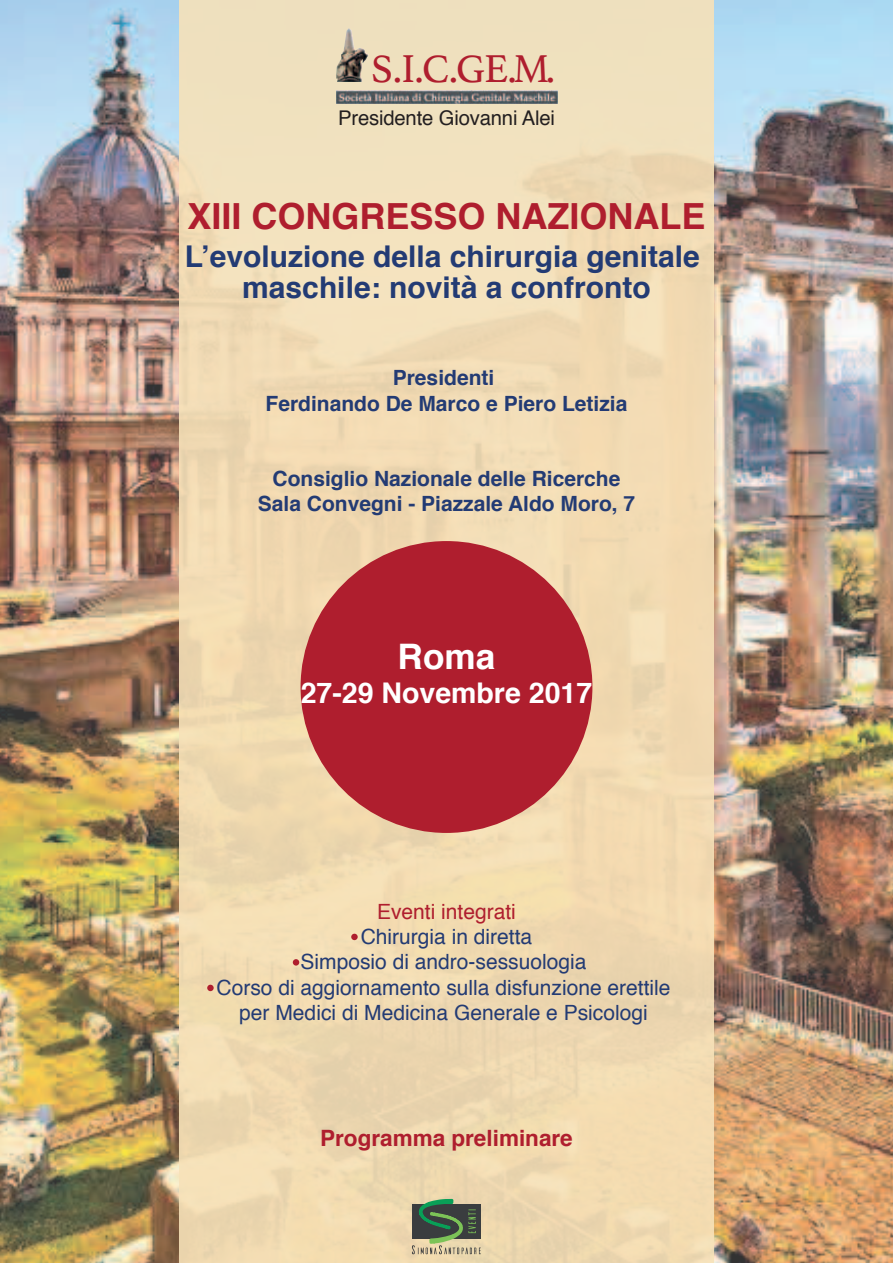
<style>
.page{position:relative;width:893px;height:1263px;background:#fff}
.page>*{position:absolute;margin:0;border:0;box-sizing:border-box;transform-origin:0 0}
.t1{font:40.8px "Athelas";color:#af1e2e}
.t2{font:700 36px "Helvetica";color:#af1e2e}
.t3{font:700 35.1px "Helvetica";color:#fff}
.t4{font:700 30px/31.5px "Helvetica";color:#233b74;text-align:center}
.t5{font:700 28.5px "Helvetica";color:#fff}
.t6{font:700 22.5px "Helvetica";color:#af1e2e}
.t7{font:21px/25.2px "Helvetica";color:#233b74;text-align:center}
.t8{font:700 21px/25.2px "Helvetica";color:#233b74;text-align:center}
.t9{font:21px "Helvetica";color:#af1e2e}
.t10{font:20.25px "Helvetica";letter-spacing:-.01em;color:#231f20}
</style>
<div class="page">
<img style="left:0;top:0;width:893px;height:1263px">
<div style="left:179px;top:0;width:534px;height:1263px;background:linear-gradient(to right,#f0dcb5,#f1dbb4)"></div>
<svg style="left:412px;top:1199px;width:69px;height:55px;background:#6d7b61"></svg>
<img style="left:336px;top:90px;width:221px;height:13px">
<img style="left:336px;top:28px;width:33px;height:54px">
<div style="left:301px;top:541px;width:291px;height:292px;background:#af1e2e;border-radius:50%"></div>
<div style="left:351px;top:934px;width:7px;height:6px;background:#af1e2e;border-radius:50%"></div>
<svg style="left:293px;top:959px;width:6px;height:6px"></svg>
<div style="left:207px;top:985px;width:7px;height:6px;background:#af1e2e;border-radius:50%"></div>
<h1 class="t1" style="left:371px;top:37px;width:185px">S.I.C.GE.M.</h1>
<p class="t10" style="left:338px;top:102px;width:218px">Presidente Giovanni Alei</p>
<h2 class="t2" style="left:187px;top:188px;width:520px">XIII CONGRESSO NAZIONALE</h2>
<h3 class="t4" style="left:185px;top:241px;width:517px">L’evoluzione della chirurgia genitale maschile: novità a confronto</h3>
<p class="t8" style="left:266px;top:366px;width:363px">Presidenti<br>Ferdinando De Marco e Piero Letizia</p>
<p class="t8" style="left:258px;top:466px;width:379px">Consiglio Nazionale delle Ricerche<br>Sala Convegni - Piazzale Aldo Moro, 7</p>
<h3 class="t3" style="left:398px;top:628px;width:99px">Roma</h3>
<h3 class="t5" style="left:301px;top:670px;width:293px">27-29 Novembre 2017</h3>
<p class="t9" style="left:377px;top:895px;width:140px">Eventi integrati</p>
<p class="t7" style="left:217px;top:925px;width:456px">Chirurgia in diretta<br>Simposio di andro-sessuologia<br>Corso di aggiornamento sulla disfunzione erettile per Medici di Medicina Generale e Psicologi</p>
<p class="t6" style="left:320px;top:1120px;width:254px">Programma preliminare</p>
</div>
